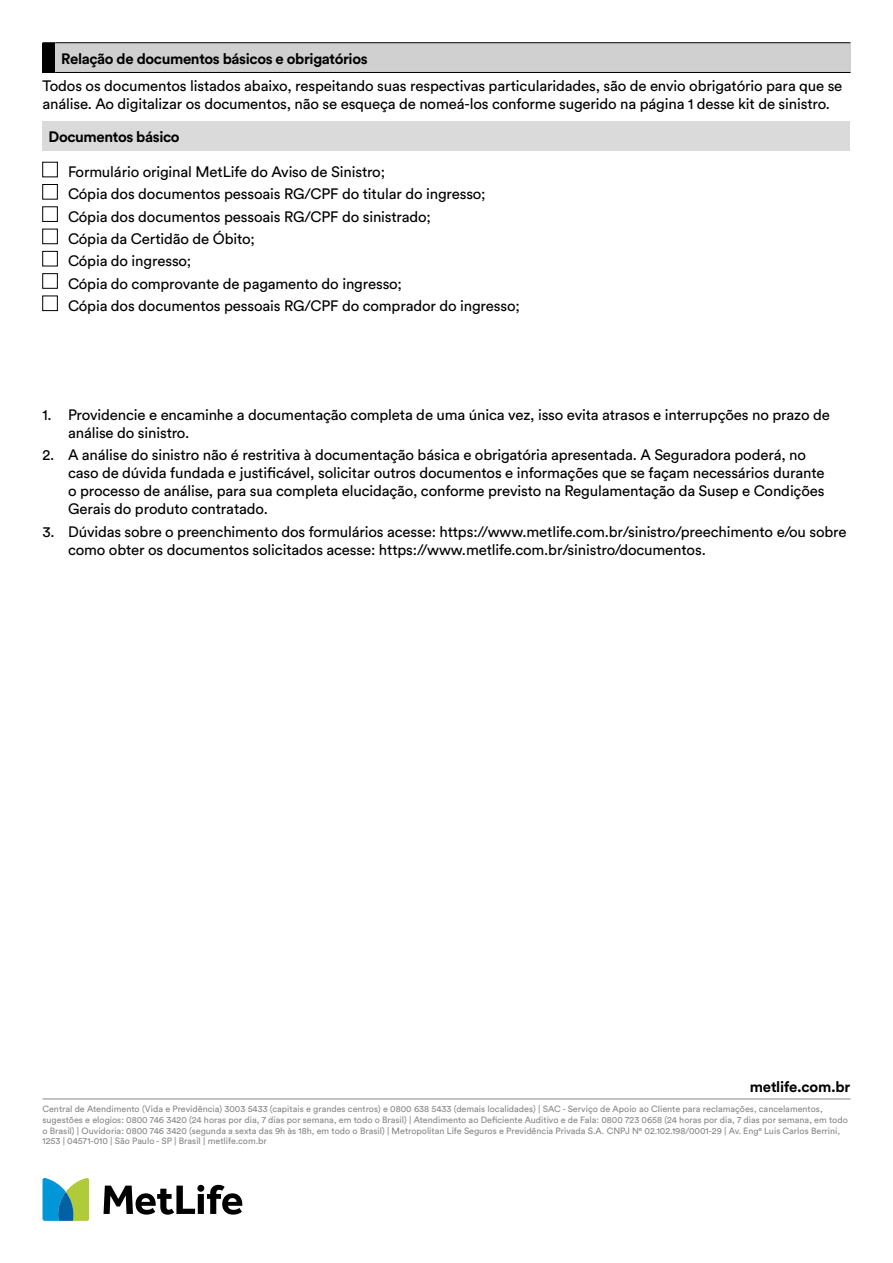
<style>
.page{position:relative;width:893px;height:1263px;background:#fff}
.page>*{position:absolute;margin:0;border:0;box-sizing:border-box;transform-origin:0 0}
.t1{font:15px/18px "Circular Pro";letter-spacing:-.01em;color:#000}
.t2{font:700 15px "Circular Pro";letter-spacing:-.025em;color:#000}
.t3{font:9px/10.8px "Circular Pro";color:#878787}
</style>
<div class="page">
<div style="left:43px;top:43px;width:12px;height:29px;background:#000"></div>
<div style="left:55px;top:43px;width:795px;height:29px;background:#d0d0d0"></div>
<svg style="left:43px;top:42px;width:12px;height:1px"></svg>
<hr style="left:55px;top:42px;width:795px;height:1px;background:#000">
<svg style="left:43px;top:72px;width:12px;height:1px"></svg>
<hr style="left:55px;top:72px;width:795px;height:1px;background:#000">
<div style="left:43px;top:121px;width:807px;height:30px;background:#dadada"></div>
<div style="left:43px;top:162px;width:15px;height:15px;border:1px solid #000"></div>
<div style="left:43px;top:184px;width:15px;height:15px;border:1px solid #000"></div>
<div style="left:43px;top:207px;width:15px;height:15px;border:1px solid #000"></div>
<div style="left:43px;top:229px;width:15px;height:15px;border:1px solid #000"></div>
<div style="left:43px;top:251px;width:15px;height:15px;border:1px solid #000"></div>
<div style="left:43px;top:273px;width:15px;height:15px;border:1px solid #000"></div>
<div style="left:43px;top:296px;width:15px;height:15px;border:1px solid #000"></div>
<hr style="left:43px;top:1098px;width:807px;height:1px;background:#878787">
<svg style="left:104px;top:1185px;width:138px;height:30px"></svg>
<svg style="left:43px;top:1178px;width:46px;height:43px;background:#5dac9a"></svg>
<p class="t2" style="left:61px;top:48px;width:308px">Relação de documentos básicos e obrigatórios</p>
<p class="t1" style="left:43px;top:76px;width:801px">Todos os documentos listados abaixo, respeitando suas respectivas particularidades, são de envio obrigatório para que se análise. Ao digitalizar os documentos, não se esqueça de nomeá-los conforme sugerido na página 1 desse kit de sinistro.</p>
<p class="t2" style="left:49px;top:126px;width:133px">Documentos básico</p>
<p class="t1" style="left:68px;top:160px;width:453px;line-height:22.4px">Formulário original MetLife do Aviso de Sinistro;<br>Cópia dos documentos pessoais RG/CPF do titular do ingresso; Cópia dos documentos pessoais RG/CPF do sinistrado;<br>Cópia da Certidão de Óbito;<br>Cópia do ingresso;<br>Cópia do comprovante de pagamento do ingresso;<br>Cópia dos documentos pessoais RG/CPF do comprador do ingresso;</p>
<p class="t1" style="left:68px;top:405px;width:763px;text-indent:-26px">1. Providencie e encaminhe a documentação completa de uma única vez, isso evita atrasos e interrupções no prazo de análise do sinistro.</p>
<p class="t1" style="left:68px;top:445px;width:758px;text-indent:-26px">2. A análise do sinistro não é restritiva à documentação básica e obrigatória apresentada. A Seguradora poderá, no caso de dúvida fundada e justificável, solicitar outros documentos e informações que se façam necessários durante o processo de análise, para sua completa elucidação, conforme previsto na Regulamentação da Susep e Condições Gerais do produto contratado.</p>
<p class="t1" style="left:68px;top:522px;width:780px;text-indent:-26px">3. Dúvidas sobre o preenchimento dos formulários acesse: https://www.metlife.com.br/sinistro/preechimento e/ou sobre como obter os documentos solicitados acesse: https://www.metlife.com.br/sinistro/documentos.</p>
<p class="t2" style="left:750px;top:1076px;width:102px">metlife.com.br</p>
<p class="t3" style="left:43px;top:1103px;width:807px">Central de Atendimento (Vida e Previdência) 3003 5433 (capitais e grandes centros) e 0800 638 5433 (demais localidades) | SAC - Serviço de Apoio ao Cliente para reclamações, cancelamentos, sugestões e elogios: 0800 746 3420 (24 horas por dia, 7 dias por semana, em todo o Brasil) | Atendimento ao Deficiente Auditivo e de Fala: 0800 723 0658 (24 horas por dia, 7 dias por semana, em todo o Brasil) | Ouvidoria: 0800 746 3420 (segunda a sexta das 9h às 18h, em todo o Brasil) | Metropolitan Life Seguros e Previdência Privada S.A. CNPJ N° 02.102.198/0001-29 | Av. Eng° Luis Carlos Berrini, 1253 | 04571-010 | São Paulo - SP | Brasil | metlife.com.br</p>
</div>
